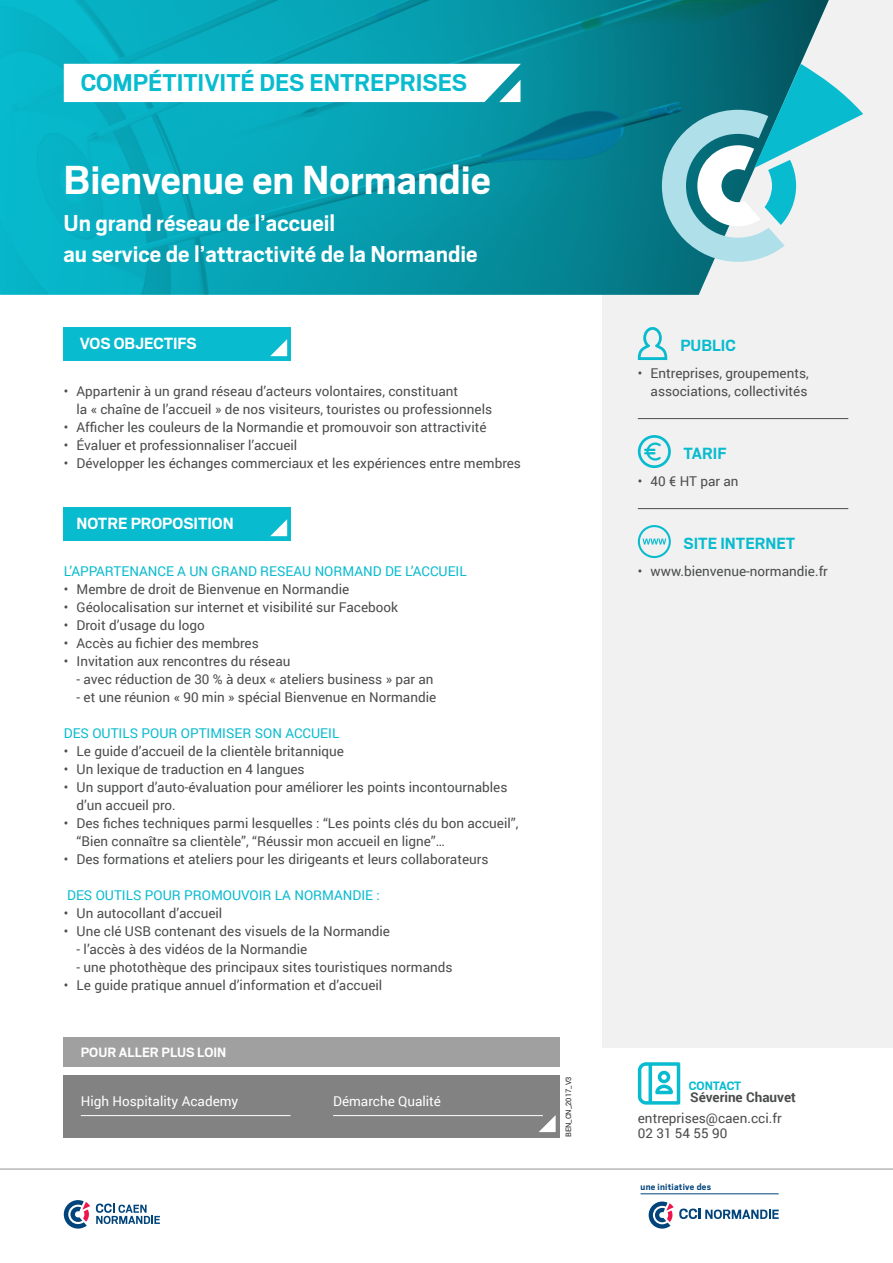
<style>
.page{position:relative;width:893px;height:1263px;background:#fff}
.page>*{position:absolute;margin:0;border:0;box-sizing:border-box;transform-origin:0 0}
.t1{font:700 45px "Scout";color:#fff}
.t2{font:700 27px "Scout";color:#08bbcf}
.t3{font:700 25.5px/30.6px "Scout";color:#fff}
.t4{font:700 18px "Scout";color:#fff}
.t5{font:700 18px "Scout";color:#08bbcf}
.t6{font:700 15px "Scout";color:#fff}
.t7{font:13.5px/18px "Roboto";color:#4b4c4d}
.t8{font:13.5px "Roboto";color:#08bbcf}
.t9{font:13.5px "Roboto";color:#fff}
.t10{font:700 13.5px "Roboto";color:#4b4c4d}
.t11{font:700 13.5px "Scout";letter-spacing:-.01em;color:#08bbcf}
.t12{font:700 10.2px "Scout";letter-spacing:.025em;color:#00447b}
.t13{font:7.5px "Roboto";color:#231f20}
</style>
<div class="page">
<div style="left:602px;top:0;width:291px;height:1048px;background:#f1f1f1"></div>
<div style="left:64px;top:1037px;width:496px;height:30px;background:#a0a0a0"></div>
<hr style="left:638px;top:418px;width:210px;height:1px;background:#4b4c4d">
<hr style="left:638px;top:508px;width:210px;height:1px;background:#4b4c4d">
<svg style="left:638px;top:327px;width:29px;height:33px"></svg>
<svg style="left:638px;top:435px;width:33px;height:33px"></svg>
<svg style="left:638px;top:525px;width:33px;height:33px"></svg>
<div style="left:64px;top:327px;width:227px;height:33px;background:#08bbcf"></div>
<svg style="left:270px;top:339px;width:17px;height:17px"></svg>
<div style="left:64px;top:507px;width:227px;height:33px;background:#08bbcf"></div>
<svg style="left:270px;top:519px;width:17px;height:17px"></svg>
<svg style="left:649px;top:1201px;width:130px;height:27px"></svg>
<hr style="left:640px;top:1193px;width:139px;height:1px;background:#00447b">
<hr style="left:0;top:1169px;width:893px;height:1px;background:#939598">
<svg style="left:0;top:0;width:829px;height:295px;background:#0c9cac"></svg>
<svg style="left:662px;top:64px;width:201px;height:198px"></svg>
<svg style="left:64px;top:64px;width:457px;height:38px"></svg>
<div style="left:64px;top:1075px;width:496px;height:62px;background:#838283"></div>
<hr style="left:81px;top:1115px;width:210px;height:1px;background:#fff">
<hr style="left:333px;top:1115px;width:210px;height:1px;background:#fff">
<svg style="left:539px;top:1115px;width:17px;height:17px"></svg>
<svg style="left:638px;top:1062px;width:42px;height:43px"></svg>
<svg style="left:96px;top:1203px;width:64px;height:21px"></svg>
<svg style="left:64px;top:1200px;width:26px;height:28px"></svg>
<p class="t2" style="left:81px;top:70px;width:388px">COMPÉTITIVITÉ DES ENTREPRISES</p>
<p class="t1" style="left:63px;top:158px;width:429px">Bienvenue en Normandie</p>
<p class="t3" style="left:63px;top:208px;width:416px">Un grand réseau de l’accueil<br>au service de l’attractivité de la Normandie</p>
<h3 class="t4" style="left:80px;top:335px;width:118px">VOS OBJECTIFS</h3>
<p class="t7" style="left:77px;top:382px;width:417px;text-indent:-13px">• Appartenir à un grand réseau d’acteurs volontaires, constituant<br>la « chaîne de l’accueil » de nos visiteurs, touristes ou professionnels</p>
<p class="t7" style="left:64px;top:418px;width:424px">• Afficher les couleurs de la Normandie et promouvoir son attractivité</p>
<p class="t7" style="left:64px;top:436px;width:235px">• Évaluer et professionnaliser l’accueil</p>
<p class="t7" style="left:64px;top:454px;width:459px">• Développer les échanges commerciaux et les expériences entre membres</p>
<h3 class="t4" style="left:77px;top:515px;width:159px">NOTRE PROPOSITION</h3>
<p class="t8" style="left:64px;top:562px;width:404px">L’APPARTENANCE A UN GRAND RESEAU NORMAND DE L’ACCUEIL</p>
<p class="t7" style="left:64px;top:580px;width:287px">• Membre de droit de Bienvenue en Normandie</p>
<p class="t7" style="left:64px;top:598px;width:336px">• Géolocalisation sur internet et visibilité sur Facebook</p>
<p class="t7" style="left:64px;top:616px;width:143px">• Droit d’usage du logo</p>
<p class="t7" style="left:64px;top:634px;width:197px">• Accès au fichier des membres</p>
<p class="t7" style="left:64px;top:652px;width:228px">• Invitation aux rencontres du réseau</p>
<p class="t7" style="left:77px;top:670px;width:359px">- avec réduction de 30 % à deux « ateliers business » par an</p>
<p class="t7" style="left:77px;top:688px;width:361px">- et une réunion « 90 min » spécial Bienvenue en Normandie</p>
<p class="t8" style="left:64px;top:724px;width:277px">DES OUTILS POUR OPTIMISER SON ACCUEIL</p>
<p class="t7" style="left:64px;top:742px;width:282px">• Le guide d’accueil de la clientèle britannique</p>
<p class="t7" style="left:64px;top:760px;width:242px">• Un lexique de traduction en 4 langues</p>
<p class="t7" style="left:77px;top:778px;width:432px;text-indent:-13px">• Un support d’auto-évaluation pour améliorer les points incontournables d’un accueil pro.</p>
<p class="t7" style="left:77px;top:814px;width:443px;text-indent:-13px">• Des fiches techniques parmi lesquelles : “Les points clés du bon accueil”, “Bien connaître sa clientèle”, “Réussir mon accueil en ligne”…</p>
<p class="t7" style="left:64px;top:850px;width:426px">• Des formations et ateliers pour les dirigeants et leurs collaborateurs</p>
<p class="t8" style="left:67px;top:886px;width:314px">DES OUTILS POUR PROMOUVOIR LA NORMANDIE :</p>
<p class="t7" style="left:64px;top:904px;width:160px">• Un autocollant d’accueil</p>
<p class="t7" style="left:64px;top:922px;width:328px">• Une clé USB contenant des visuels de la Normandie</p>
<p class="t7" style="left:77px;top:940px;width:232px">- l’accès à des vidéos de la Normandie</p>
<p class="t7" style="left:77px;top:958px;width:378px">- une photothèque des principaux sites touristiques normands</p>
<p class="t7" style="left:64px;top:976px;width:320px">• Le guide pratique annuel d’information et d’accueil</p>
<p class="t6" style="left:81px;top:1045px;width:147px">POUR ALLER PLUS LOIN</p>
<p class="t9" style="left:81px;top:1092px;width:159px">High Hospitality Academy</p>
<p class="t9" style="left:333px;top:1092px;width:110px">Démarche Qualité</p>
<p class="t13" style="left:563px;top:1137px;width:62px;rotate:-90deg">BEN_CN_2017_V3</p>
<p class="t5" style="left:680px;top:337px;width:57px">PUBLIC</p>
<p class="t7" style="left:638px;top:364px;width:172px;text-align:right">• Entreprises, groupements, associations, collectivités</p>
<p class="t5" style="left:684px;top:445px;width:44px">TARIF</p>
<p class="t7" style="left:638px;top:472px;width:102px">• 40 € HT par an</p>
<p class="t5" style="left:684px;top:535px;width:113px">SITE INTERNET</p>
<p class="t7" style="left:638px;top:562px;width:192px">• www.bienvenue-normandie.fr</p>
<p class="t11" style="left:689px;top:1079px;width:54px">CONTACT</p>
<p class="t7" style="left:638px;top:1108px;width:145px">entreprises@caen.cci.fr</p>
<p class="t7" style="left:638px;top:1123px;width:91px">02 31 54 55 90</p>
<p class="t10" style="left:690px;top:1088px;width:107px">Séverine Chauvet</p>
<p class="t12" style="left:640px;top:1182px;width:72px">une initiative des</p>
</div>
